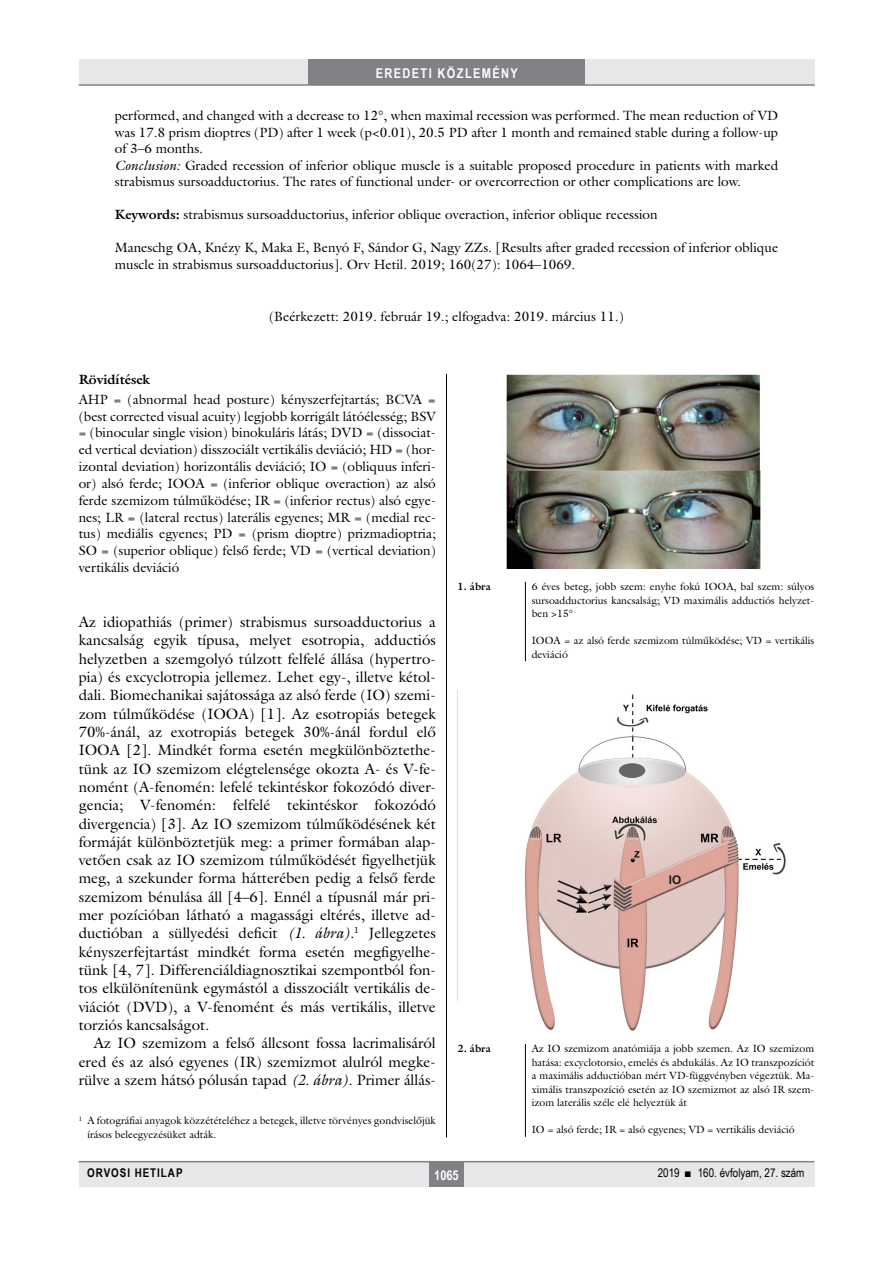
<style>
.page{position:relative;width:893px;height:1263px;background:#fff}
.page>*{position:absolute;margin:0;border:0;box-sizing:border-box;transform-origin:0 0}
.Body_tompa{font:15px/18.3px "Galliard Reg";color:#000;text-align:justify}
.Body_Text{font:15px/18.3px "Galliard Reg";color:#000;text-align:justify}
.tompa_9_11_angol{font:13.5px/16.5px "Galliard Reg";color:#000}
.tompa_9_11{font:13.5px/16.8px "Galliard Reg";color:#000;text-align:justify}
.t1{font:700 13.5px "Arial Narrow";letter-spacing:.1em;color:#fff}
.roviditesek_cim{font:700 13.5px "Galliard Reg";color:#000}
.t2{font:12px "Arial Narrow";color:#000}
.t3{font:700 12px "Arial Narrow";letter-spacing:.08em;color:#000}
.kepalairas2{font:10.5px/13.5px "Galliard Reg";color:#000}
.kepalairas1{font:700 10.5px "Galliard Reg";color:#000}
.s1{font-style:italic}
.s2{font-weight:700}
</style>
<div class="page">
<div style="left:79px;top:1161px;width:735px;height:25px;background:#e6e7e8"></div>
<div style="left:429px;top:1161px;width:34px;height:25px;background:#808285"></div>
<hr style="left:79px;top:1161px;width:735px;height:1px;background:#808285">
<div style="left:79px;top:60px;width:735px;height:25px;background:#e6e7e8"></div>
<div style="left:308px;top:60px;width:277px;height:25px;background:#808285"></div>
<hr style="left:79px;top:84px;width:736px;height:2px;background:#808285">
<hr style="left:446px;top:111px;width:1px;height:1026px;background:#000">
<img style="left:506px;top:374px;width:255px;height:194px">
<hr style="left:525px;top:582px;width:1px;height:79px;background:#000">
<hr style="left:525px;top:1044px;width:1px;height:93px;background:#000">
<img style="left:457px;top:691px;width:329px;height:340px">
<p class="t1" style="left:376px;top:63px;width:144px">EREDETI KÖZLEMÉNY</p>
<p class="tompa_9_11_angol" style="left:115px;top:107px;width:665px;text-align:justify">performed, and changed with a decrease to 12°, when maximal recession was performed. The mean reduction of VD was 17.8 prism dioptres (PD) after 1 week (p&lt;0.01), 20.5 PD after 1 month and remained stable during a follow-up of 3–6 months.</p>
<p class="tompa_9_11_angol" style="left:115px;top:157px;width:665px"><span class="s1">Conclusion:</span> Graded recession of inferior oblique muscle is a suitable proposed procedure in patients with marked strabismus sursoadductorius. The rates of functional under- or overcorrection or other complications are low.</p>
<p class="tompa_9_11_angol" style="left:115px;top:206px;width:544px"><span class="s2">Keywords:</span> strabismus sursoadductorius, inferior oblique overaction, inferior oblique recession</p>
<p class="tompa_9_11_angol" style="left:115px;top:239px;width:665px">Maneschg OA, Knézy K, Maka E, Benyó F, Sándor G, Nagy ZZs. [Results after graded recession of inferior oblique muscle in strabismus sursoadductorius]. Orv Hetil. 2019; 160(27): 1064–1069.</p>
<p class="tompa_9_11" style="left:269px;top:308px;width:356px">(Beérkezett: 2019. február 19.; elfogadva: 2019. március 11.)</p>
<p class="roviditesek_cim" style="left:79px;top:371px;width:73px">Rövidítések</p>
<p class="tompa_9_11" style="left:79px;top:391px;width:359px">AHP = (abnormal head posture) kényszerfejtartás; BCVA = (best corrected visual acuity) legjobb korrigált látóélesség; BSV = (binocular single vision) binokuláris látás; DVD = (dissociat&shy;ed vertical deviation) disszociált vertikális deviáció; HD = (hor&shy;izontal deviation) horizontális deviáció; IO = (obliquus inferi&shy;or) alsó ferde; IOOA = (inferior oblique overaction) az alsó ferde szemizom túlműködése; IR = (inferior rectus) alsó egye&shy;nes; LR = (lateral rectus) laterális egyenes; MR = (medial rec&shy;tus) mediális egyenes; PD = (prism dioptre) prizmadioptria; SO = (superior oblique) felső ferde; VD = (vertical deviation) vertikális deviáció</p>
<p class="Body_tompa" style="left:79px;top:612px;width:359px">Az idiopathiás (primer) strabismus sursoadductorius a kancsalság egyik típusa, melyet esotropia, adductiós helyzetben a szemgolyó túlzott felfelé állása (hypertro&shy;pia) és excyclotropia jellemez. Lehet egy-, illetve kétol&shy;dali. Biomechanikai sajátossága az alsó ferde (IO) szemi&shy;zom túlműködése (IOOA) [1]. Az esotropiás betegek 70%-ánál, az exotropiás betegek 30%-ánál fordul elő IOOA [2]. Mindkét forma esetén megkülönböztethe&shy;tünk az IO szemizom elégtelensége okozta A- és V-fe&shy;nomént (A-fenomén: lefelé tekintéskor fokozódó diver&shy;gencia; V-fenomén: felfelé tekintéskor fokozódó divergencia) [3]. Az IO szemizom túlműködésének két formáját különböztetjük meg: a primer formában alap&shy;vetően csak az IO szemizom túlműködését figyelhetjük meg, a szekunder forma hátterében pedig a felső ferde szemizom bénulása áll [4–6]. Ennél a típusnál már pri&shy;mer pozícióban látható a magassági eltérés, illetve ad&shy;ductióban a süllyedési deficit <span class="s1">(1. ábra).</span><sup>1</sup> Jellegzetes kényszerfejtartást mindkét forma esetén megfigyelhe&shy;tünk [4, 7]. Differenciáldiagnosztikai szempontból fon&shy;tos elkülönítenünk egymástól a disszociált vertikális de&shy;viációt (DVD), a V-fenomént és más vertikális, illetve torziós kancsalságot.</p>
<p class="Body_Text" style="left:79px;top:1034px;width:359px;text-indent:15px">Az IO szemizom a felső állcsont fossa lacrimalisáról ered és az alsó egyenes (IR) szemizmot alulról megke&shy;rülve a szem hátsó pólusán tapad <span class="s1">(2. ábra)</span>. Primer állás-</p>
<p class="kepalairas2" style="left:87px;top:1113px;width:350px;text-indent:-9px"><sup>1</sup> A fotográfiai anyagok közzétételéhez a betegek, illetve törvényes gondviselőjük írásos beleegyezésüket adták.</p>
<p class="kepalairas1" style="left:457px;top:580px;width:35px">1. ábra</p>
<p class="kepalairas2" style="left:532px;top:580px;width:284px;text-align:justify">6 éves beteg, jobb szem: enyhe fokú IOOA, bal szem: súlyos sursoadductorius kancsalság; VD maximális adductiós helyzet&shy;ben &gt;15°</p>
<p class="kepalairas2" style="left:532px;top:634px;width:284px">IOOA = az alsó ferde szemizom túlműködése; VD = vertikális deviáció</p>
<p class="kepalairas1" style="left:457px;top:1042px;width:35px">2. ábra</p>
<p class="kepalairas2" style="left:532px;top:1042px;width:284px;text-align:justify">Az IO szemizom anatómiája a jobb szemen. Az IO szemizom hatása: excyclotorsio, emelés és abdukálás. Az IO transzpozíciót a maximális adductióban mért VD-függvényben végeztük. Ma&shy;ximális transzpozíció esetén az IO szemizmot az alsó IR szem&shy;izom laterális széle elé helyeztük át</p>
<p class="kepalairas2" style="left:532px;top:1123px;width:264px">IO = alsó ferde; IR = alsó egyenes; VD = vertikális deviáció</p>
<p class="t3" style="left:87px;top:1164px;width:97px">ORVOSI HETILAP</p>
<p class="t1" style="left:434px;top:1165px;width:26px">1065</p>
<p class="t2" style="left:658px;top:1164px;width:148px">2019 ■ 160. évfolyam, 27. szám</p>
</div>
